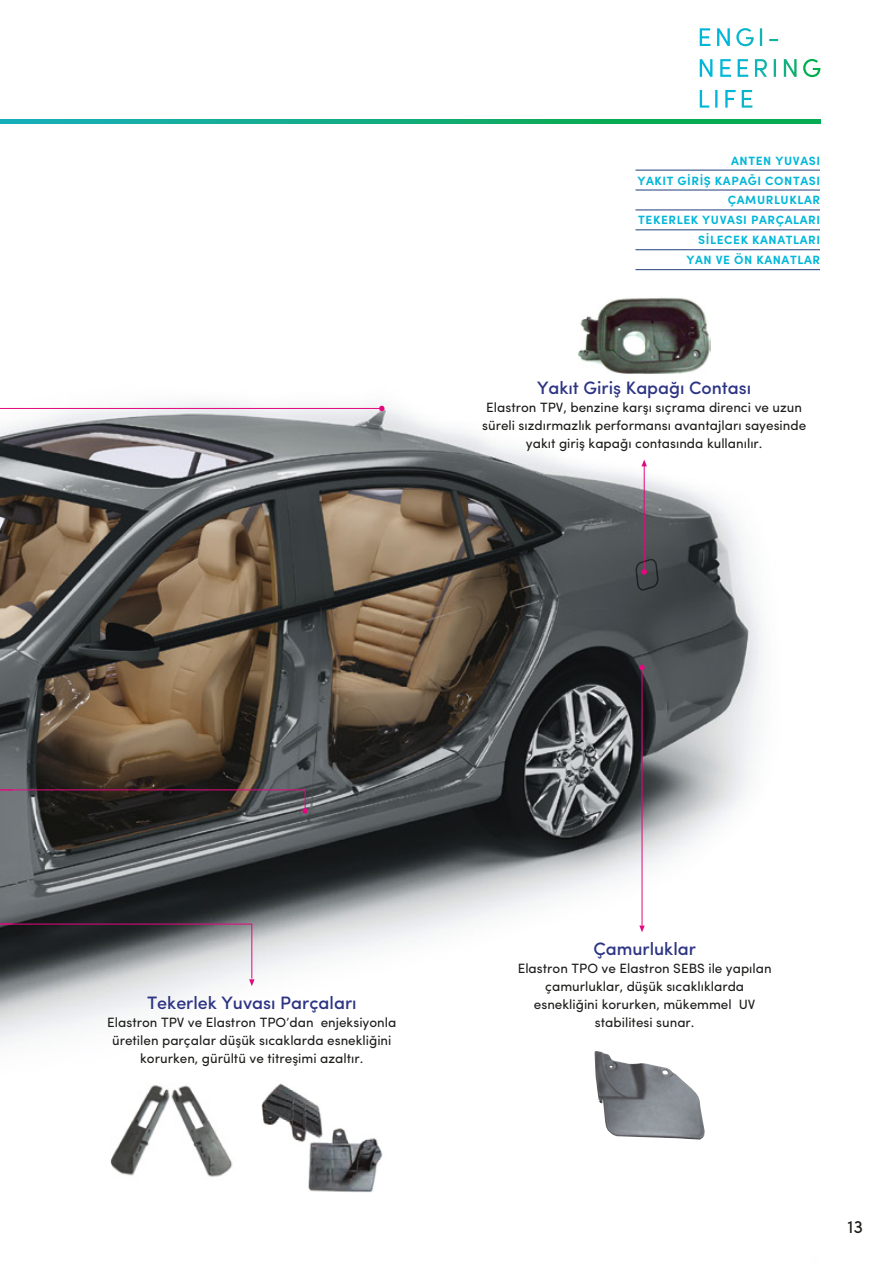
<style>
.page{position:relative;width:893px;height:1263px;background:#fff}
.page>*{position:absolute;margin:0;border:0;box-sizing:border-box;transform-origin:0 0}
.t1{font:500 18px "Sofia Pro";color:#2d3484}
.t2{font:18px "Sofia Pro";color:#1d1d1b}
.t3{font:13.5px/18px "Sofia Pro";color:#1d1d1b;text-align:center}
.t4{font:700 12px/19.8px "Sofia Pro";letter-spacing:.05em;color:#00b7da;text-align:right}
</style>
<div class="page">
<img style="left:0;top:120px;width:821px;height:924px">
<svg style="left:379px;top:406px;width:5px;height:5px"></svg>
<hr style="left:0;top:408px;width:381px;height:1px;background:#e4087e">
<svg style="left:641px;top:460px;width:6px;height:6px"></svg>
<hr style="left:644px;top:466px;width:1px;height:104px;background:#e4087e">
<img style="left:261px;top:1083px;width:122px;height:110px">
<svg style="left:639px;top:665px;width:6px;height:5px"></svg>
<svg style="left:639px;top:925px;width:6px;height:7px"></svg>
<hr style="left:642px;top:670px;width:1px;height:255px;background:#e4087e">
<svg style="left:635px;top:559px;width:23px;height:31px"></svg>
<img style="left:594px;top:1051px;width:111px;height:89px">
<img style="left:579px;top:296px;width:131px;height:77px">
<img style="left:110px;top:1085px;width:123px;height:92px">
<svg style="left:0;top:789px;width:308px;height:24px"></svg>
<svg style="left:0;top:923px;width:255px;height:63px"></svg>
<svg style="left:700px;top:28px;width:120px;height:80px"></svg>
<hr style="left:635px;top:170px;width:185px;height:1px;background:#213e7b">
<hr style="left:635px;top:190px;width:185px;height:1px;background:#213e7b">
<hr style="left:635px;top:210px;width:185px;height:1px;background:#213e7b">
<hr style="left:635px;top:230px;width:185px;height:1px;background:#213e7b">
<hr style="left:635px;top:249px;width:185px;height:1px;background:#213e7b">
<hr style="left:635px;top:269px;width:185px;height:1px;background:#213e7b">
<svg style="left:0;top:119px;width:820px;height:4px"></svg>
<p class="t4" style="left:637px;top:150px;width:184px">ANTEN YUVASI<br>YAKIT GİRİŞ KAPAĞI CONTASI<br>ÇAMURLUKLAR<br>TEKERLEK YUVASI PARÇALARI<br>SİLECEK KANATLARI<br>YAN VE ÖN KANATLAR</p>
<h1 class="t1" style="left:537px;top:375px;width:216px">Yakıt Giriş Kapağı Contası</h1>
<p class="t3" style="left:482px;top:398px;width:326px">Elastron TPV, benzine karşı sıçrama direnci ve uzun süreli sızdırmazlık performansı avantajları sayesinde yakıt giriş kapağı contasında kullanılır.</p>
<h1 class="t1" style="left:147px;top:989px;width:211px">Tekerlek Yuvası Parçaları</h1>
<p class="t3" style="left:107px;top:1012px;width:291px">Elastron TPV ve Elastron TPO’dan enjeksiyonla üretilen parçalar düşük sıcaklarda esnekliğini korurken, gürültü ve titreşimi azaltır.</p>
<h1 class="t1" style="left:593px;top:935px;width:104px">Çamurluklar</h1>
<p class="t3" style="left:518px;top:958px;width:255px">Elastron TPO ve Elastron SEBS ile yapılan çamurluklar, düşük sıcaklıklarda esnekliğini korurken, mükemmel UV stabilitesi sunar.</p>
<h1 class="t2" style="left:847px;top:1213px;width:17px">13</h1>
</div>
